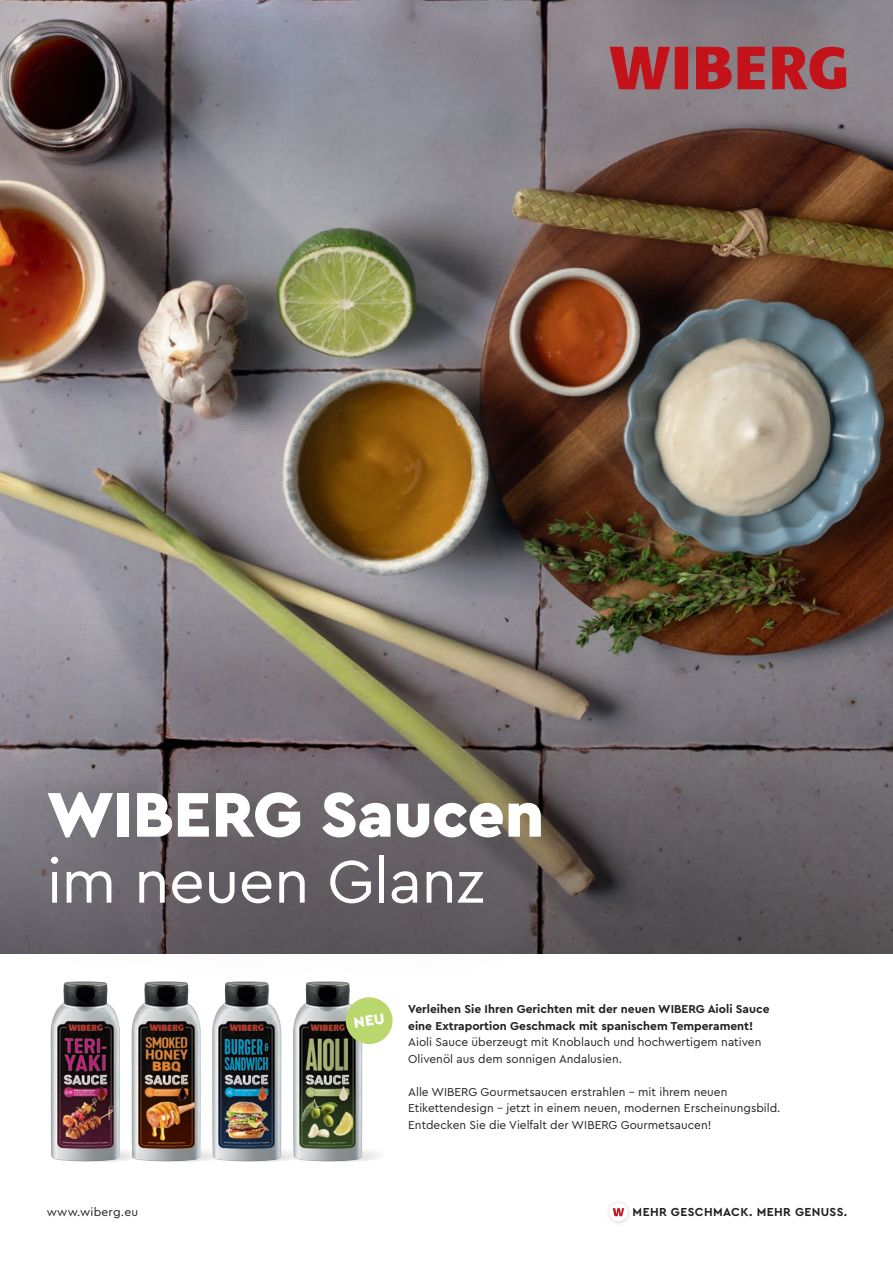
<style>
.page{position:relative;width:893px;height:1263px;background:#fff}
.page>*{position:absolute;margin:0;border:0;box-sizing:border-box;transform-origin:0 0}
.t1{font:900 66px "Cera Pro";letter-spacing:-.005em;color:#fff}
.t2{font:63px "Cera Pro";letter-spacing:-.01em;color:#fff}
.t3{font:700 12.15px "Cera Pro";letter-spacing:.03em;color:#231f20}
.t4{font:12px/16.5px "Cera Pro";color:#231f20}
.t5{font:700 12px/16.5px "Cera Pro";color:#231f20}
.t6{font:12px "Cera Pro";letter-spacing:.02em;color:#231f20}
</style>
<div class="page">
<img style="left:0;top:0;width:893px;height:482px">
<img style="left:0;top:482px;width:893px;height:472px">
<div style="left:605px;top:1199px;width:28px;height:27px;background:#231f20;opacity:.18"></div>
<div style="left:609px;top:1203px;width:18px;height:18px;background:#fff;border-radius:50%"></div>
<svg style="left:613px;top:1208px;width:11px;height:8px"></svg>
<div style="left:675px;top:47px;width:13px;height:42px;background:#c4121a"></div>
<svg style="left:610px;top:47px;width:60px;height:42px;background:#b13a41"></svg>
<svg style="left:696px;top:47px;width:69px;height:42px;background:#b32f37"></svg>
<svg style="left:772px;top:47px;width:74px;height:42px;background:#b1373e"></svg>
<div style="left:0;top:704px;width:645px;height:286px;background:#231f20;opacity:.5"></div>
<svg style="left:151px;top:1146px;width:75px;height:16px"></svg>
<img style="left:131px;top:981px;width:70px;height:180px">
<svg style="left:232px;top:1146px;width:74px;height:16px"></svg>
<img style="left:212px;top:981px;width:70px;height:180px">
<svg style="left:313px;top:1146px;width:74px;height:16px"></svg>
<img style="left:293px;top:981px;width:69px;height:180px">
<svg style="left:70px;top:1146px;width:75px;height:16px"></svg>
<img style="left:51px;top:981px;width:69px;height:180px">
<svg style="left:344px;top:996px;width:49px;height:49px"></svg>
<h1 class="t1" style="left:47px;top:771px;width:499px">WIBERG Saucen</h1>
<h2 class="t2" style="left:47px;top:840px;width:439px">im neuen Glanz</h2>
<p class="t5" style="left:408px;top:1000px;width:363px">Verleihen Sie Ihren Gerichten mit der neuen WIBERG Aioli Sauce eine Extraportion Geschmack mit spanischem Temperament!</p>
<p class="t4" style="left:408px;top:1033px;width:355px">Aioli Sauce überzeugt mit Knoblauch und hochwertigem nativen<br>Olivenöl aus dem sonnigen Andalusien.</p>
<p class="t4" style="left:408px;top:1083px;width:374px">Alle WIBERG Gourmetsaucen erstrahlen – mit ihrem neuen<br>Etikettendesign – jetzt in einem neuen, modernen Erscheinungsbild.<br>Entdecken Sie die Vielfalt der WIBERG Gourmetsaucen!</p>
<p class="t6" style="left:47px;top:1204px;width:93px">www.wiberg.eu</p>
<p class="t3" style="left:633px;top:1204px;width:216px">MEHR GESCHMACK. MEHR GENUSS.</p>
</div>
